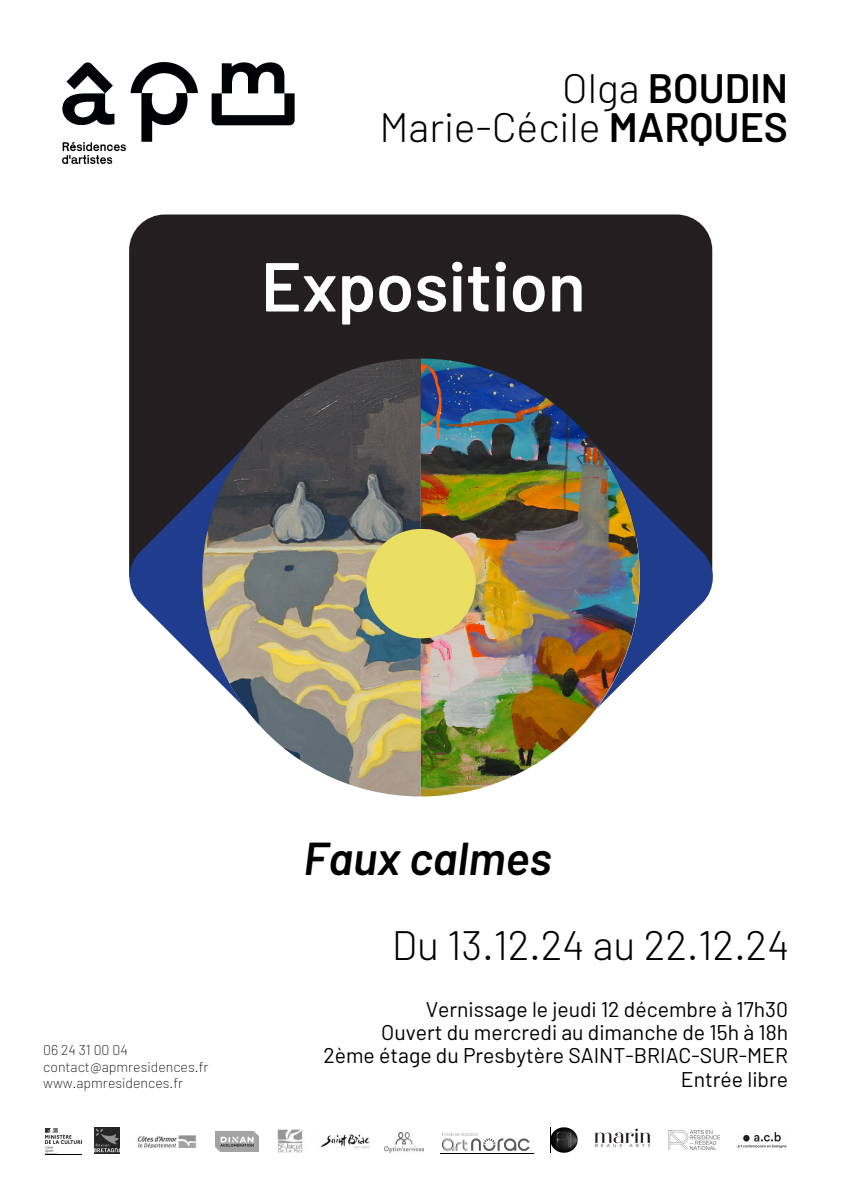
<style>
.page{position:relative;width:842px;height:1191px;background:#fff}
.page>*{position:absolute;margin:0;border:0;box-sizing:border-box;transform-origin:0 0}
.t1{font:600 69.1px "Barlow";color:#fff}
.t2{font:italic 600 46px "Barlow";color:#000}
.t3{font:300 41px/39px "Barlow";color:#000;text-align:right}
.t4{font:21.2px/23.2px "Barlow";color:#000;text-align:right}
.t5{font:200 14.1px/16.5px "Barlow";color:#000}
.s1{font-weight:600}
</style>
<div class="page">
<img style="left:62px;top:62px;width:136px;height:102px">
<svg style="left:212px;top:62px;width:83px;height:63px"></svg>
<div style="left:129px;top:214px;width:583px;height:229px;background:#231f20"></div>
<img style="left:202px;top:358px;width:438px;height:438px">
<svg style="left:129px;top:443px;width:119px;height:266px"></svg>
<div style="left:366px;top:529px;width:110px;height:109px;background:#eade63;border-radius:50%"></div>
<img style="left:594px;top:443px;width:119px;height:266px">
<img style="left:277px;top:1129px;width:27px;height:24px">
<img style="left:137px;top:1135px;width:59px;height:12px">
<img style="left:95px;top:1127px;width:25px;height:25px">
<img style="left:45px;top:1128px;width:37px;height:25px">
<img style="left:215px;top:1131px;width:44px;height:20px">
<img style="left:384px;top:1132px;width:39px;height:20px">
<img style="left:442px;top:1132px;width:88px;height:19px">
<img style="left:551px;top:1127px;width:26px;height:25px">
<img style="left:669px;top:1130px;width:50px;height:19px">
<img style="left:737px;top:1132px;width:50px;height:16px">
<img style="left:594px;top:1128px;width:57px;height:20px">
<img style="left:320px;top:1134px;width:50px;height:15px">
<h3 class="t3" style="left:379px;top:67px;width:410px">Olga <span class="s1">BOUDIN<br></span>Marie-Cécile <span class="s1">MARQUES</span></h3>
<h2 class="t1" style="left:261px;top:242px;width:326px">Exposition</h2>
<p class="t5" style="left:43px;top:1041px;width:167px">06 24 31 00 04 contact@apmresidences.fr</p>
<p class="t5" style="left:43px;top:1074px;width:142px">www.apmresidences.fr</p>
<p class="t2" style="left:303px;top:829px;width:250px">Faux calmes</p>
<p class="t3" style="left:392px;top:923px;width:399px">Du 13.12.24 au 22.12.24</p>
<h4 class="t4" style="left:323px;top:996px;width:466px">Vernissage le jeudi 12 décembre à 17h30<br>Ouvert du mercredi au dimanche de 15h à 18h<br>2ème étage du Presbytère SAINT-BRIAC-SUR-MER Entrée libre</h4>
</div>
